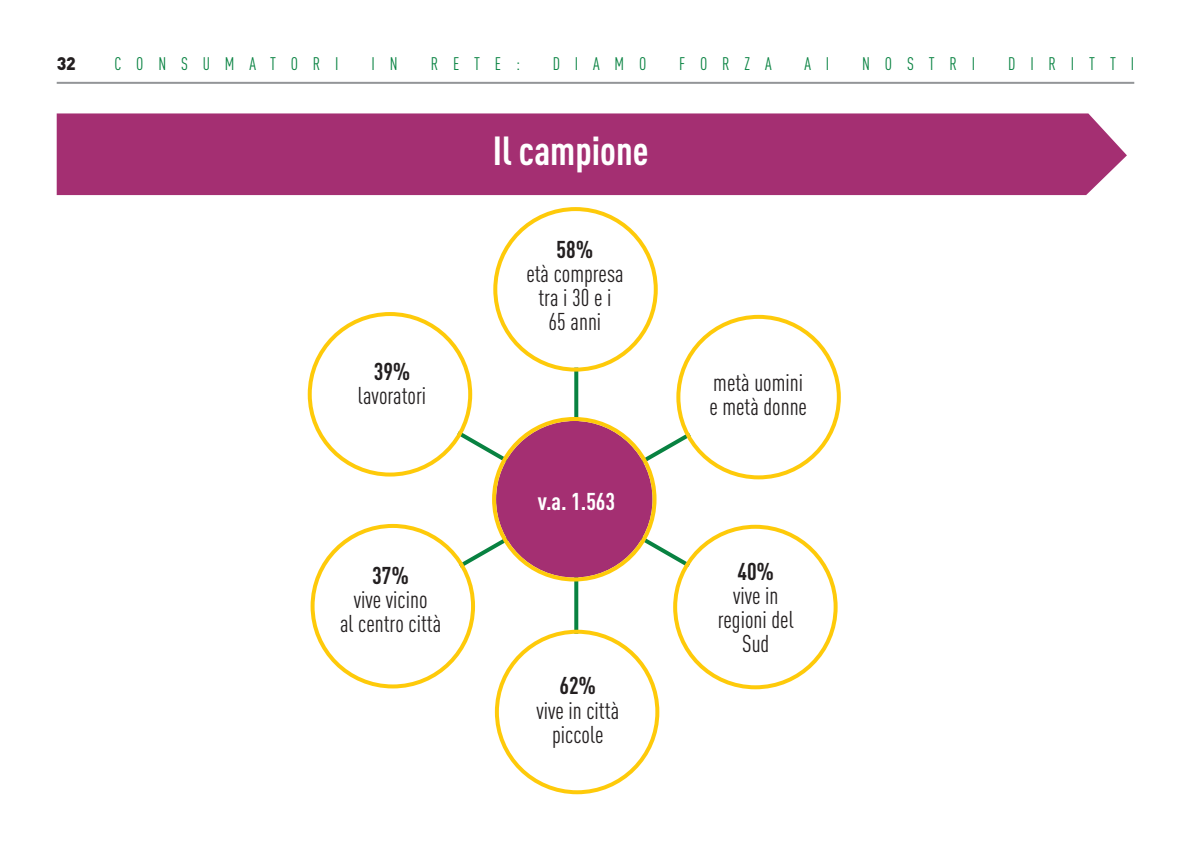
<style>
.page{position:relative;width:1191px;height:851px;background:#fff}
.page>*{position:absolute;margin:0;border:0;box-sizing:border-box;transform-origin:0 0}
.t1{font:700 condensed 40px "DIN Pro";color:#fff}
.t2{font:condensed 24px/24px "DIN Pro";color:#231f20;text-align:center}
.t3{font:700 condensed 24px "DIN Pro";color:#231f20}
.t4{font:700 condensed 24px "DIN Pro";color:#fff}
.t5{font:condensed 18px "DIN Pro";letter-spacing:.86em;color:#088241;scale:.96 1}
.t6{font:900 18px "DIN Pro";color:#231f20;scale:.96 1}
</style>
<div class="page">
<hr style="left:57px;top:82px;width:1077px;height:2px;background:#939598">
<div style="left:57px;top:113px;width:1070px;height:82px;background:#a42f72"></div>
<svg style="left:574px;top:371px;width:4px;height:258px"></svg>
<svg style="left:472px;top:438px;width:204px;height:122px"></svg>
<svg style="left:493px;top:207px;width:165px;height:164px"></svg>
<svg style="left:676px;top:315px;width:165px;height:164px"></svg>
<svg style="left:673px;top:524px;width:164px;height:165px"></svg>
<svg style="left:495px;top:629px;width:164px;height:165px"></svg>
<svg style="left:310px;top:524px;width:165px;height:164px"></svg>
<svg style="left:308px;top:312px;width:164px;height:164px"></svg>
<svg style="left:492px;top:417px;width:164px;height:164px"></svg>
<p class="t6" style="left:57px;top:58px;width:22px">32</p>
<p class="t5" style="left:114px;top:58px;width:235px">ConsumatoRi</p>
<p class="t5" style="left:372px;top:58px;width:29px">i n</p>
<p class="t5" style="left:431px;top:58px;width:94px">Rete:</p>
<p class="t5" style="left:553px;top:58px;width:99px">diamo</p>
<p class="t5" style="left:679px;top:58px;width:98px">foRza</p>
<p class="t5" style="left:804px;top:58px;width:27px">a i</p>
<p class="t5" style="left:862px;top:58px;width:119px">nostRi</p>
<p class="t5" style="left:1008px;top:58px;width:133px">diRitti</p>
<h1 class="t1" style="left:493px;top:136px;width:157px">Il campione</h1>
<p class="t3" style="left:374px;top:362px;width:38px">39%</p>
<p class="t2" style="left:358px;top:385px;width:70px">lavoratori</p>
<p class="t3" style="left:372px;top:567px;width:38px">37%</p>
<p class="t2" style="left:340px;top:590px;width:103px">vive vicino<br>al centro città</p>
<p class="t3" style="left:556px;top:241px;width:38px">58%</p>
<p class="t2" style="left:526px;top:264px;width:99px">età compresa trai30ei<br>65 anni</p>
<p class="t4" style="left:537px;top:493px;width:79px">v.a. 1.563</p>
<p class="t3" style="left:559px;top:677px;width:38px">62%</p>
<p class="t2" style="left:536px;top:700px;width:84px">vive in città piccole</p>
<p class="t2" style="left:709px;top:372px;width:99px;text-align:left">metà uomini e metà donne</p>
<p class="t3" style="left:737px;top:563px;width:38px">40%</p>
<p class="t2" style="left:718px;top:585px;width:77px">vive in regioni del sud</p>
</div>
